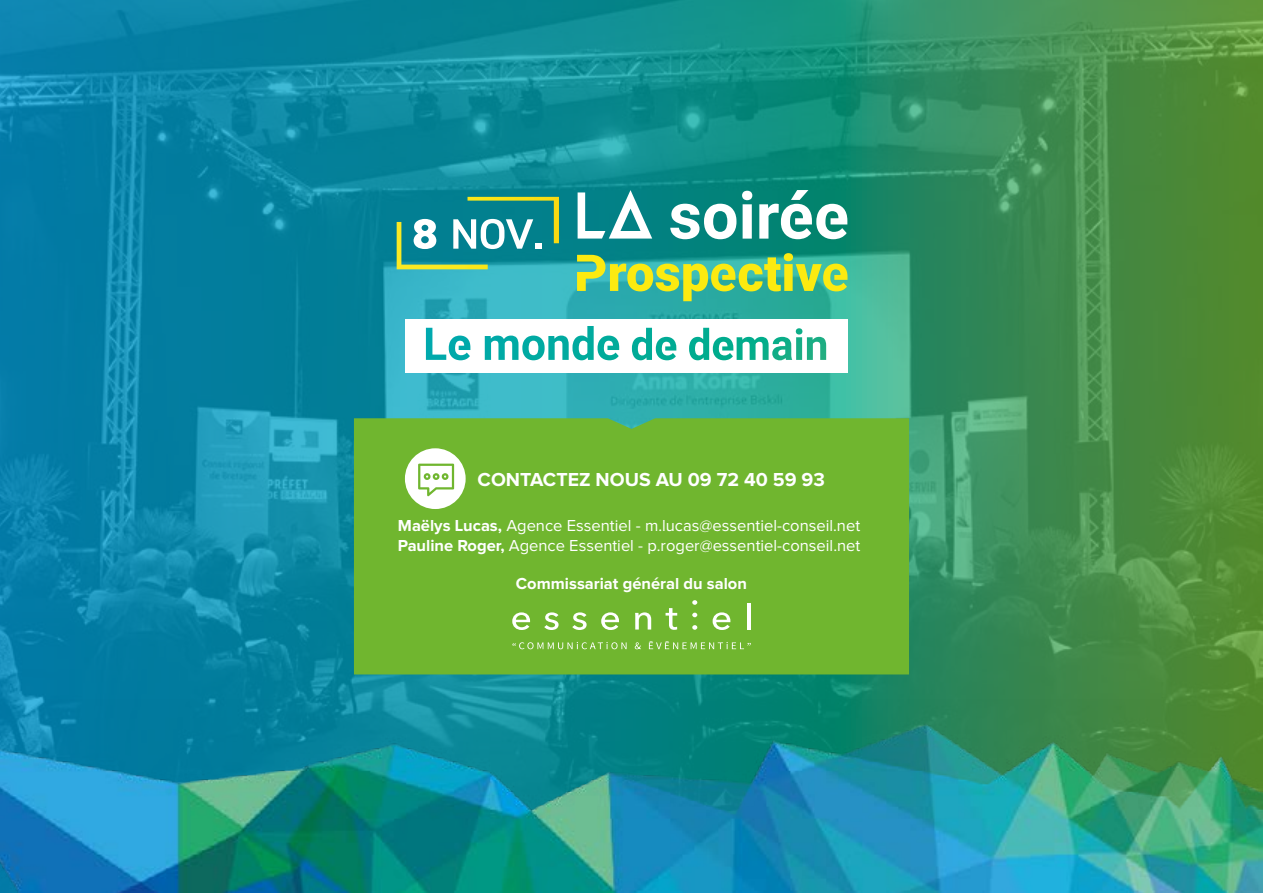
<style>
.page{position:relative;width:1263px;height:893px;background:#fff}
.page>*{position:absolute;margin:0;border:0;box-sizing:border-box;transform-origin:0 0}
.t1{font:700 19.5px "Proxima Nova";color:#fff}
.t2{font:16.5px/19.8px "Proxima Nova";color:#fff}
.t3{font:700 16.5px "Proxima Nova";color:#fff}
.s1{font-weight:700}
</style>
<div class="page">
<img style="left:0;top:0;width:1263px;height:699px">
<div style="left:405px;top:319px;width:442px;height:54px;background:#fff"></div>
<svg style="left:426px;top:328px;width:44px;height:32px"></svg>
<svg style="left:485px;top:326px;width:134px;height:34px"></svg>
<svg style="left:632px;top:328px;width:44px;height:32px"></svg>
<svg style="left:689px;top:328px;width:137px;height:32px"></svg>
<svg style="left:577px;top:253px;width:270px;height:48px;background:#73c06e"></svg>
<svg style="left:578px;top:190px;width:74px;height:49px"></svg>
<svg style="left:670px;top:204px;width:66px;height:35px"></svg>
<svg style="left:742px;top:191px;width:10px;height:48px"></svg>
<svg style="left:759px;top:190px;width:88px;height:49px"></svg>
<div style="left:354px;top:418px;width:555px;height:256px;background:#70b62f"></div>
<svg style="left:512px;top:612px;width:18px;height:18px"></svg>
<svg style="left:544px;top:612px;width:14px;height:18px"></svg>
<svg style="left:572px;top:612px;width:15px;height:18px"></svg>
<svg style="left:601px;top:612px;width:18px;height:18px"></svg>
<svg style="left:635px;top:612px;width:16px;height:17px"></svg>
<svg style="left:665px;top:608px;width:12px;height:22px"></svg>
<svg style="left:692px;top:625px;width:5px;height:5px"></svg>
<svg style="left:692px;top:613px;width:5px;height:4px"></svg>
<svg style="left:713px;top:612px;width:17px;height:18px"></svg>
<hr style="left:747px;top:603px;width:3px;height:26px;background:#fff">
<svg style="left:692px;top:600px;width:5px;height:5px"></svg>
<svg style="left:512px;top:642px;width:114px;height:7px"></svg>
<svg style="left:635px;top:642px;width:6px;height:7px"></svg>
<svg style="left:649px;top:641px;width:102px;height:8px"></svg>
<div style="left:405px;top:448px;width:61px;height:61px;background:#fff;border-radius:50%"></div>
<svg style="left:418px;top:464px;width:36px;height:32px"></svg>
<img style="left:0;top:699px;width:1263px;height:194px">
<svg style="left:397px;top:197px;width:162px;height:72px;background:#409d95"></svg>
<p class="t1" style="left:478px;top:471px;width:349px">CONTACTEZ NOUS AU 09 72 40 59 93</p>
<p class="t2" style="left:398px;top:516px;width:464px"><span class="s1">Maëlys Lucas,</span> Agence Essentiel - m.lucas@essentiel-conseil.net<br><span class="s1">Pauline Roger,</span> Agence Essentiel - p.roger@essentiel-conseil.net</p>
<p class="t3" style="left:516px;top:576px;width:233px">Commissariat général du salon</p>
</div>
